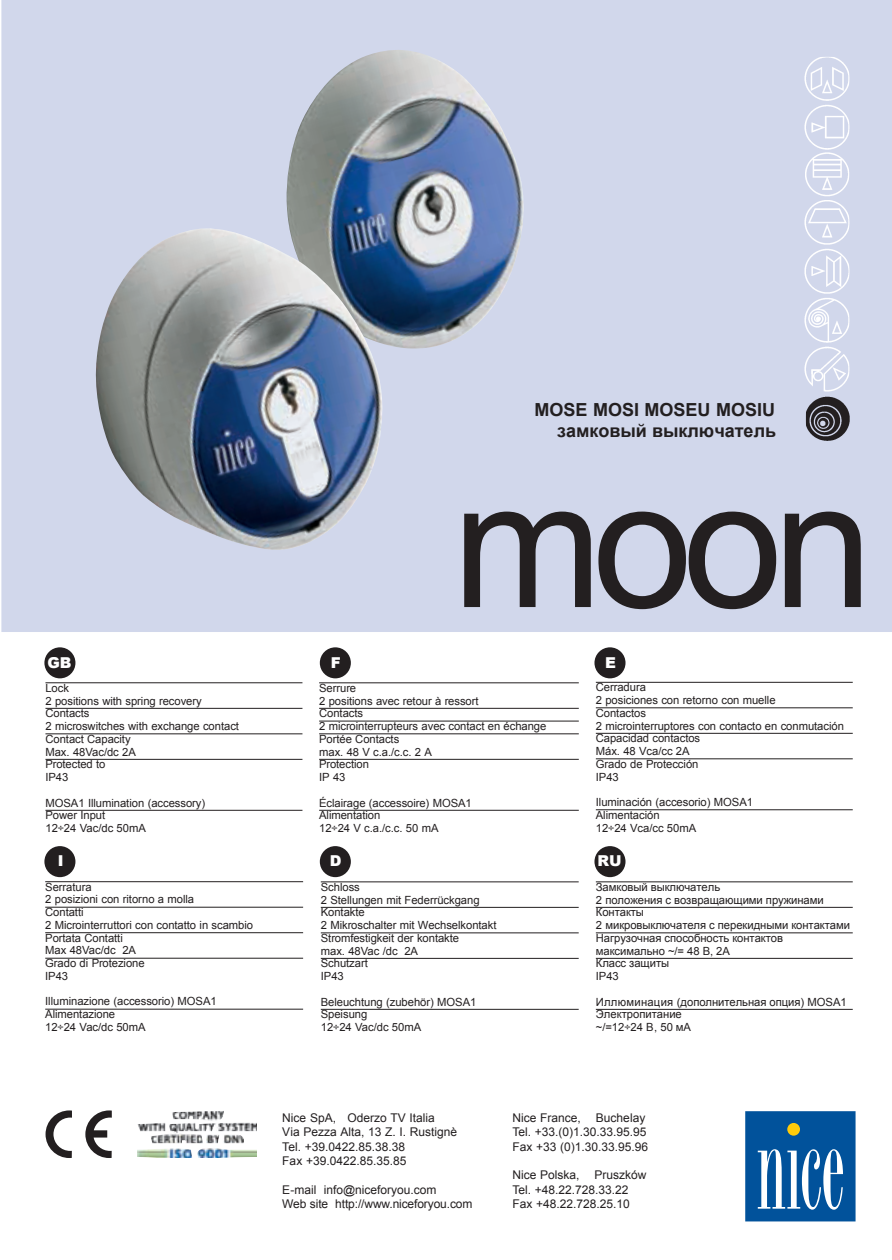
<style>
.page{position:relative;width:892px;height:1260px;background:#fff}
.page>*{position:absolute;margin:0;border:0;box-sizing:border-box;transform-origin:0 0}
.t1{font:180px "Arial";color:#231f20}
.t2{font:700 18px/21.6px "Arial";color:#231f20;text-align:right}
.t3{font:900 15px "Arial";color:#fff}
.t4{font:12px/14.4px "Arial";color:#231f20}
.t5{font:11.25px/12.8px "Arial";letter-spacing:-.005em;color:#231f20}
</style>
<div class="page">
<img style="left:137px;top:1111px;width:120px;height:47px">
<div style="left:1px;top:0;width:890px;height:632px;background:#d1d7eb"></div>
<div style="left:745px;top:1111px;width:110px;height:110px;background:#01529b"></div>
<div style="left:787px;top:1123px;width:13px;height:13px;background:#feca0a;border-radius:50%"></div>
<svg style="left:757px;top:1149px;width:86px;height:61px"></svg>
<img style="left:804px;top:57px;width:45px;height:335px">
<img style="left:805px;top:396px;width:45px;height:45px">
<img style="left:286px;top:50px;width:237px;height:299px">
<svg style="left:46px;top:1110px;width:26px;height:48px"></svg>
<svg style="left:85px;top:1110px;width:27px;height:48px"></svg>
<svg style="left:45px;top:682px;width:258px;height:1px"></svg>
<svg style="left:45px;top:708px;width:258px;height:1px"></svg>
<svg style="left:45px;top:733px;width:258px;height:2px"></svg>
<svg style="left:45px;top:759px;width:258px;height:1px"></svg>
<svg style="left:45px;top:809px;width:258px;height:2px"></svg>
<svg style="left:45px;top:881px;width:259px;height:1px"></svg>
<svg style="left:45px;top:906px;width:259px;height:2px"></svg>
<svg style="left:45px;top:932px;width:259px;height:1px"></svg>
<svg style="left:45px;top:957px;width:259px;height:2px"></svg>
<svg style="left:45px;top:1008px;width:259px;height:2px"></svg>
<svg style="left:595px;top:681px;width:258px;height:2px"></svg>
<svg style="left:595px;top:707px;width:258px;height:1px"></svg>
<svg style="left:595px;top:732px;width:258px;height:2px"></svg>
<svg style="left:595px;top:758px;width:258px;height:1px"></svg>
<svg style="left:595px;top:809px;width:258px;height:1px"></svg>
<svg style="left:319px;top:682px;width:260px;height:2px"></svg>
<svg style="left:319px;top:708px;width:260px;height:1px"></svg>
<svg style="left:319px;top:720px;width:260px;height:2px"></svg>
<svg style="left:319px;top:733px;width:260px;height:2px"></svg>
<svg style="left:319px;top:759px;width:260px;height:1px"></svg>
<svg style="left:319px;top:809px;width:260px;height:2px"></svg>
<svg style="left:320px;top:881px;width:259px;height:2px"></svg>
<svg style="left:320px;top:907px;width:259px;height:1px"></svg>
<svg style="left:320px;top:932px;width:259px;height:2px"></svg>
<svg style="left:320px;top:958px;width:259px;height:1px"></svg>
<svg style="left:320px;top:1008px;width:259px;height:2px"></svg>
<svg style="left:595px;top:881px;width:258px;height:2px"></svg>
<svg style="left:595px;top:907px;width:258px;height:1px"></svg>
<svg style="left:595px;top:932px;width:258px;height:2px"></svg>
<svg style="left:595px;top:958px;width:258px;height:1px"></svg>
<svg style="left:595px;top:1009px;width:258px;height:1px"></svg>
<div style="left:44px;top:647px;width:31px;height:31px;background:#231f20;border-radius:50%"></div>
<div style="left:320px;top:647px;width:31px;height:31px;background:#231f20;border-radius:50%"></div>
<div style="left:594px;top:647px;width:31px;height:31px;background:#231f20;border-radius:50%"></div>
<div style="left:44px;top:846px;width:31px;height:31px;background:#231f20;border-radius:50%"></div>
<div style="left:320px;top:846px;width:31px;height:31px;background:#231f20;border-radius:50%"></div>
<div style="left:594px;top:846px;width:31px;height:31px;background:#231f20;border-radius:50%"></div>
<img style="left:96px;top:228px;width:286px;height:322px">
<h2 class="t2" style="left:534px;top:399px;width:243px">MOSE MOSI MOSEU MOSIU замковый выключатель</h2>
<h1 class="t1" style="left:452px;top:426px;width:422px">moon</h1>
<h3 class="t3" style="left:47px;top:651px;width:26px">GB</h3>
<h3 class="t3" style="left:331px;top:651px;width:12px">F</h3>
<h3 class="t3" style="left:605px;top:651px;width:12px">E</h3>
<p class="t5" style="left:45px;top:682px;width:195px">Lock<br>2 positions with spring recovery<br>Contacts<br>2 microswitches with exchange contact<br>Contact Capacity<br>Max. 48Vac/dc 2A<br>Protected to<br>IP43</p>
<p class="t5" style="left:45px;top:796px;width:161px">MOSA1 Illumination (accessory)<br>Power Input<br>12÷24 Vac/dc 50mA</p>
<p class="t5" style="left:319px;top:682px;width:229px">Serrure<br>2 positions avec retour à ressort<br>Contacts<br>2 microinterrupteurs avec contact en échange<br>Portée Contacts<br>max. 48 V c.a./c.c. 2 A<br>Protection<br>IP 43</p>
<p class="t5" style="left:319px;top:796px;width:154px">Éclairage (accessoire) MOSA1<br>Alimentation<br>12÷24 V c.a./c.c. 50 mA</p>
<p class="t5" style="left:596px;top:681px;width:249px">Cerradura<br>2 posiciones con retorno con muelle<br>Contactos<br>2 microinterruptores con contacto en conmutación<br>Capacidad contactos<br>Máx. 48 Vca/cc 2A<br>Grado de Protección<br>IP43</p>
<p class="t5" style="left:596px;top:796px;width:159px">Iluminación (accesorio) MOSA1<br>Alimentación<br>12÷24 Vca/cc 50mA</p>
<h3 class="t3" style="left:58px;top:850px;width:7px">I</h3>
<h3 class="t3" style="left:330px;top:850px;width:13px">D</h3>
<h3 class="t3" style="left:597px;top:850px;width:26px">RU</h3>
<p class="t5" style="left:45px;top:880px;width:209px">Serratura<br>2 posizioni con ritorno a molla<br>Contatti<br>2 Microinterruttori con contatto in scambio<br>Portata Contatti<br>Max 48Vac/dc 2A<br>Grado di Protezione<br>IP43</p>
<p class="t5" style="left:45px;top:995px;width:173px">Illuminazione (accessorio) MOSA1<br>Alimentazione<br>12÷24 Vac/dc 50mA</p>
<p class="t5" style="left:321px;top:881px;width:177px">Schloss<br>2 Stellungen mit Federrückgang<br>Kontakte<br>2 Mikroschalter mit Wechselkontakt<br>Stromfestigkeit der kontakte<br>max. 48Vac /dc 2A<br>Schutzart<br>IP43</p>
<p class="t5" style="left:321px;top:995px;width:157px">Beleuchtung (zubehör) MOSA1<br>Speisung<br>12÷24 Vac/dc 50mA</p>
<p class="t5" style="left:596px;top:881px;width:256px">Замковый выключатель<br>2 положения с возвращающими пружинами<br>Контакты<br>2 микровыключателя с перекидными контактами<br>Нагрузочная способность контактов максимально ~/= 48 В, 2А<br>Класс защиты<br>IP43</p>
<p class="t5" style="left:596px;top:995px;width:252px">Иллюминация (дополнительная опция) MOSA1<br>Электропитание<br>~/=12÷24 В, 50 мA</p>
<p class="t4" style="left:282px;top:1110px;width:176px">Nice SpA, Oderzo TV Italia<br>Via Pezza Alta, 13 Z. I. Rustignè<br>Tel. +39.0422.85.38.38<br>Fax +39.0422.85.35.85</p>
<p class="t4" style="left:282px;top:1182px;width:192px">E-mail info@niceforyou.com<br>Web site http://www.niceforyou.com</p>
<p class="t4" style="left:512px;top:1110px;width:137px;text-indent:83px">Buchelay<br>Tel. +33.(0)1.30.33.95.95<br>Fax +33 (0)1.30.33.95.96</p>
<p class="t4" style="left:512px;top:1168px;width:135px">Nice Polska, Pruszków<br>Tel. +48.22.728.33.22<br>Fax +48.22.728.25.10</p>
<p class="t4" style="left:512px;top:1110px;width:70px">Nice France,</p>
</div>
